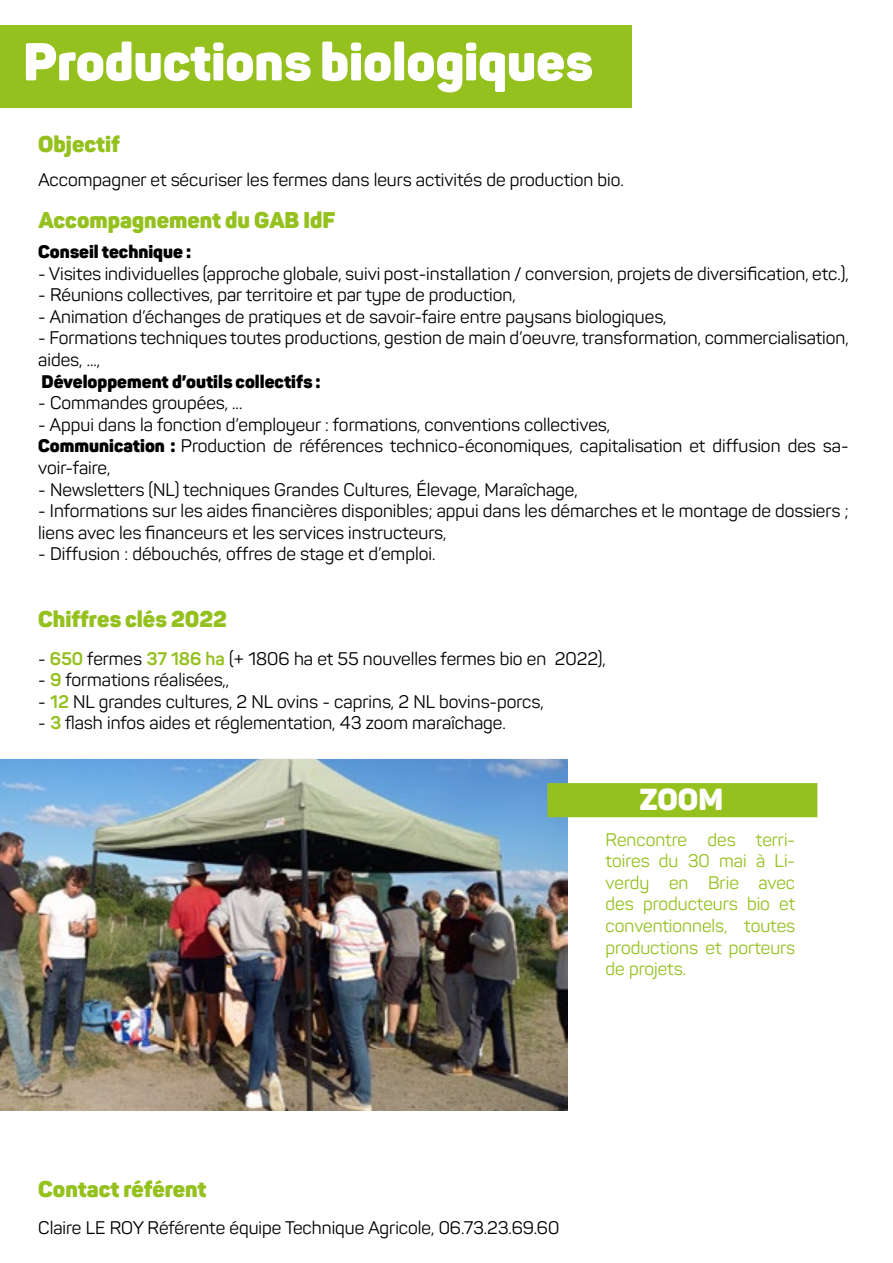
<style>
.page{position:relative;width:893px;height:1263px;background:#fff}
.page>*{position:absolute;margin:0;border:0;box-sizing:border-box;transform-origin:0 0}
.t1{font:900 52.5px "Panton";color:#fff}
.t2{font:900 30px "Panton";color:#fff}
.t3{font:900 22.5px "Panton";color:#95c11f}
.t4{font:18px/21.6px "Panton";color:#000}
.t5{font:18px/21.6px "Panton";color:#95c11f;text-align:justify}
.t6{font:900 18px "Panton";color:#000}
.s1{font-weight:900}
.s2{font-weight:700;color:#95c11f}
</style>
<div class="page">
<div style="left:0;top:26px;width:631px;height:82px;background:#95c11f"></div>
<img style="left:0;top:759px;width:567px;height:351px">
<div style="left:547px;top:783px;width:270px;height:34px;background:#95c11f;border:2px solid #95c11f"></div>
<h1 class="t1" style="left:23px;top:28px;width:570px">Productions biologiques</h1>
<p class="t3" style="left:38px;top:130px;width:83px">Objectif</p>
<p class="t4" style="left:38px;top:169px;width:587px">Accompagner et sécuriser les fermes dans leurs activités de production bio.</p>
<p class="t3" style="left:38px;top:206px;width:298px">Accompagnement du GAB IdF</p>
<p class="t6" style="left:38px;top:240px;width:155px">Conseil technique :</p>
<p class="t4" style="left:38px;top:262px;width:812px">- Visites individuelles (approche globale, suivi post-installation / conversion, projets de diversification, etc.),</p>
<p class="t4" style="left:38px;top:284px;width:479px">- Réunions collectives, par territoire et par type de production,</p>
<p class="t4" style="left:38px;top:306px;width:630px">- Animation d’échanges de pratiques et de savoir-faire entre paysans biologiques,</p>
<p class="t4" style="left:38px;top:327px;width:812px">- Formations techniques toutes productions, gestion de main d’oeuvre, transformation, commercialisation, aides, ...,</p>
<p class="t6" style="left:42px;top:370px;width:281px">Développement d’outils collectifs :</p>
<p class="t4" style="left:38px;top:392px;width:206px">- Commandes groupées, ...</p>
<p class="t4" style="left:38px;top:414px;width:812px">- Appui dans la fonction d’employeur : formations, conventions collectives,<br><span class="s1">Communication :</span> Production de références technico-économiques, capitalisation et diffusion des sa&shy;voir-faire,</p>
<p class="t4" style="left:38px;top:478px;width:541px">- Newsletters (NL) techniques Grandes Cultures, Élevage, Maraîchage,</p>
<p class="t4" style="left:38px;top:500px;width:812px">- Informations sur les aides financières disponibles; appui dans les démarches et le montage de dossiers ; liens avec les financeurs et les services instructeurs,</p>
<p class="t4" style="left:38px;top:543px;width:399px">- Diffusion : débouchés, offres de stage et d’emploi.</p>
<p class="t3" style="left:38px;top:604px;width:190px">Chiffres clés 2022</p>
<p class="t4" style="left:38px;top:647px;width:569px">- <span class="s2">650</span> fermes <span class="s2">37 186 ha</span> (+ 1806 ha et 55 nouvelles fermes bio en 2022),</p>
<p class="t4" style="left:38px;top:669px;width:192px">- <span class="s2">9</span> formations réalisées,,</p>
<p class="t4" style="left:38px;top:691px;width:507px">- <span class="s2">12</span> NL grandes cultures, 2 NL ovins - caprins, 2 NL bovins-porcs,</p>
<p class="t4" style="left:38px;top:712px;width:469px">- <span class="s2">3</span> flash infos aides et réglementation, 43 zoom maraîchage.</p>
<h2 class="t2" style="left:639px;top:780px;width:85px">ZOOM</h2>
<p class="t5" style="left:606px;top:828px;width:191px">Rencontre des terri&shy;toires du 30 mai à Li&shy;verdy en Brie avec des producteurs bio et conventionnels, toutes productions et porteurs de projets.</p>
<p class="t3" style="left:38px;top:1175px;width:170px">Contact référent</p>
<p class="t4" style="left:38px;top:1217px;width:522px">Claire LE ROY Référente équipe Technique Agricole, 06.73.23.69.60</p>
</div>
